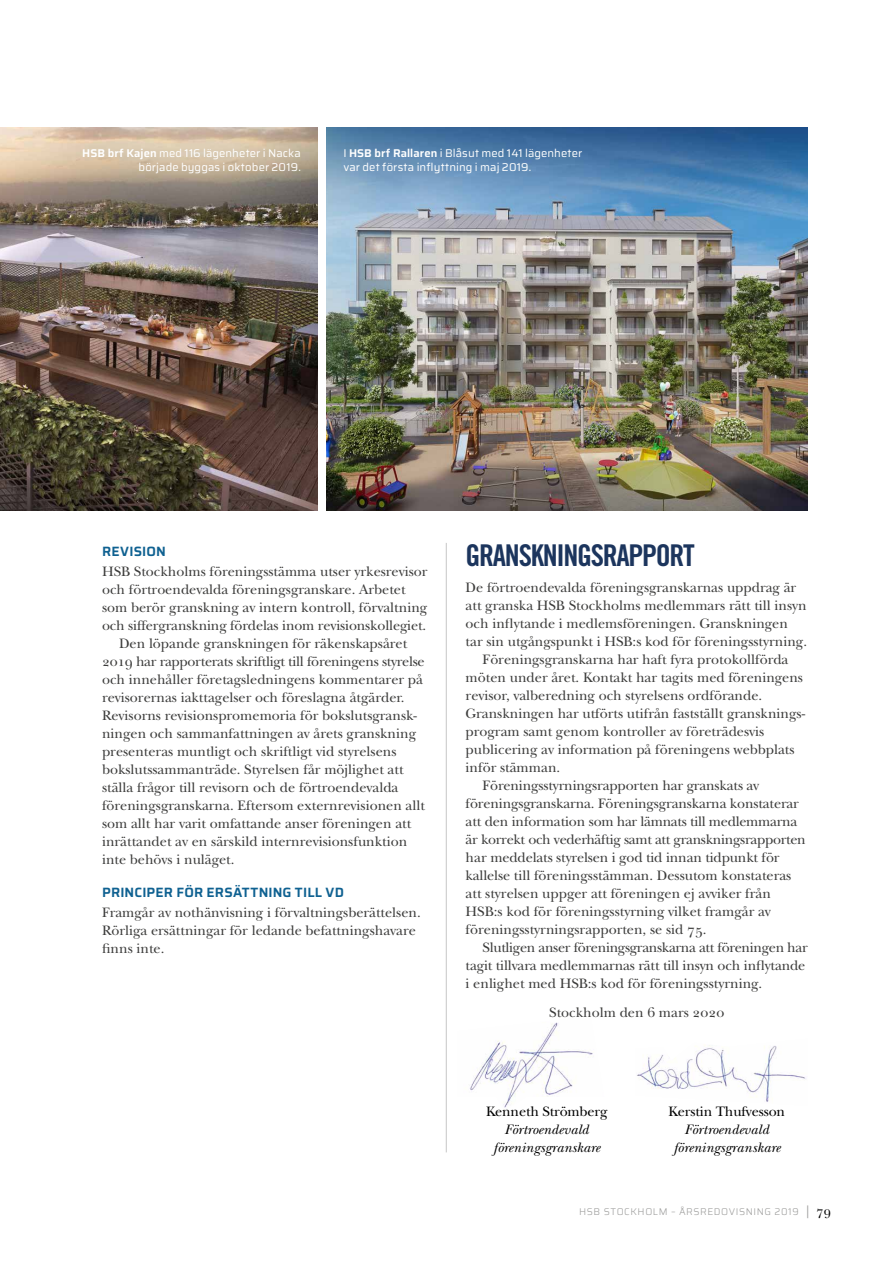
<style>
.page{position:relative;width:893px;height:1263px;background:#fff}
.page>*{position:absolute;margin:0;border:0;box-sizing:border-box;transform-origin:0 0}
.t1{font:30px "Trade Gothic Bold Cond Twenty";letter-spacing:-.045em;color:#1c355d}
.t2{font:14.25px/18px "New Baskerville Std";color:#3c3c3b}
.t3{font:14.25px "New Baskerville Std";letter-spacing:-.02em;color:#3c3c3b}
.t4{font:italic 14.25px/18px "New Baskerville Std";letter-spacing:.01em;color:#000;text-align:center}
.t5{font:14.25px "New Baskerville Std";letter-spacing:-.01em;color:#000}
.t6{font:600 13.5px "Saira";letter-spacing:.01em;color:#0f6191}
.t7{font:11.25px/13.5px "Saira";letter-spacing:.005em;color:#fff}
.t8{font:300 9.75px "Saira";letter-spacing:.06em;color:#9d9d9c}
.s1{font-weight:600}
.s2{font-family:"New Baskerville Std";font-weight:400;font-size:12.75px}
.s3{font-family:"New Baskerville Std";font-weight:400;font-size:12.75px;color:#000}
</style>
<div class="page">
<img style="left:470px;top:1022px;width:123px;height:86px">
<img style="left:637px;top:1045px;width:169px;height:57px">
<img style="left:0;top:128px;width:318px;height:382px">
<img style="left:326px;top:128px;width:482px;height:382px">
<hr style="left:446px;top:543px;width:1px;height:609px;background:#c6c6c6">
<p class="t7" style="left:82px;top:146px;width:220px;text-align:right"><span class="s1">HSB brf Kajen</span> med 116 lägenheter i Nacka började byggas i oktober 2019.</p>
<p class="t7" style="left:343px;top:146px;width:241px">I <span class="s1">HSB brf Rallaren</span> i Blåsut med 141 lägenheter var det första inflyttning i maj 2019.</p>
<p class="t6" style="left:102px;top:541px;width:65px">REVISION</p>
<p class="t2" style="left:102px;top:563px;width:327px">HSB Stockholms föreningsstämma utser yrkesrevisor</p>
<p class="t2" style="left:102px;top:581px;width:305px">och förtroendevalda föreningsgranskare. Arbetet</p>
<p class="t2" style="left:102px;top:599px;width:327px">som berör granskning av intern kontroll, förvaltning</p>
<p class="t2" style="left:102px;top:617px;width:326px">och siffergranskning fördelas inom revisionskollegiet.</p>
<p class="t2" style="left:119px;top:635px;width:290px">Den löpande granskningen för räkenskapsåret</p>
<p class="t3" style="left:102px;top:653px;width:324px">2019 har rapporterats skriftligt till föreningens styrelse</p>
<p class="t2" style="left:102px;top:671px;width:322px">och innehåller företagsledningens kommentarer på</p>
<p class="t2" style="left:102px;top:689px;width:304px">revisorernas iakttagelser och föreslagna åtgärder.</p>
<p class="t2" style="left:102px;top:707px;width:316px">Revisorns revisionspromemoria för bokslutsgransk-</p>
<p class="t2" style="left:102px;top:725px;width:316px">ningen och sammanfattningen av årets granskning</p>
<p class="t2" style="left:102px;top:743px;width:296px">presenteras muntligt och skriftligt vid styrelsens</p>
<p class="t2" style="left:102px;top:761px;width:303px">bokslutssammanträde. Styrelsen får möjlighet att</p>
<p class="t2" style="left:102px;top:779px;width:298px">ställa frågor till revisorn och de förtroendevalda</p>
<p class="t2" style="left:102px;top:797px;width:325px">föreningsgranskarna. Eftersom externrevisionen allt</p>
<p class="t2" style="left:102px;top:815px;width:311px">som allt har varit omfattande anser föreningen att</p>
<p class="t2" style="left:102px;top:833px;width:307px">inrättandet av en särskild internrevisionsfunktion</p>
<p class="t2" style="left:102px;top:851px;width:134px">inte behövs i nuläget.</p>
<p class="t6" style="left:102px;top:881px;width:244px">PRINCIPER FÖR ERSÄTTNING TILL VD</p>
<p class="t2" style="left:102px;top:903px;width:320px">Framgår av nothänvisning i förvaltningsberättelsen.<br>Rörliga ersättningar för ledande befattningshavare finns inte.</p>
<h1 class="t1" style="left:466px;top:537px;width:231px">GRANSKNINGSRAPPORT</h1>
<p class="t2" style="left:466px;top:579px;width:332px">De förtroendevalda föreningsgranskarnas uppdrag är</p>
<p class="t2" style="left:466px;top:597px;width:343px">att granska HSB Stockholms medlemmars rätt till insyn</p>
<p class="t2" style="left:466px;top:615px;width:324px">och inflytande i medlemsföreningen. Granskningen</p>
<p class="t2" style="left:466px;top:633px;width:343px">tar sin utgångspunkt i HSB:s kod för föreningsstyrning.</p>
<p class="t2" style="left:483px;top:651px;width:307px">Föreningsgranskarna har haft fyra protokollförda</p>
<p class="t2" style="left:466px;top:669px;width:339px">möten under året. Kontakt har tagits med föreningens</p>
<p class="t2" style="left:466px;top:687px;width:298px">revisor, valberedning och styrelsens ordförande.</p>
<p class="t2" style="left:466px;top:705px;width:341px">Granskningen har utförts utifrån fastställt gransknings-</p>
<p class="t2" style="left:466px;top:723px;width:300px">program samt genom kontroller av företrädesvis</p>
<p class="t2" style="left:466px;top:741px;width:330px">publicering av information på föreningens webbplats</p>
<p class="t2" style="left:466px;top:759px;width:96px">inför stämman.</p>
<p class="t2" style="left:483px;top:777px;width:278px">Föreningsstyrningsrapporten har granskats av</p>
<p class="t2" style="left:466px;top:795px;width:335px">föreningsgranskarna. Föreningsgranskarna konstaterar</p>
<p class="t3" style="left:466px;top:813px;width:333px">att den information som har lämnats till medlemmarna</p>
<p class="t3" style="left:466px;top:831px;width:342px">är korrekt och vederhäftig samt att granskningsrapporten</p>
<p class="t2" style="left:466px;top:849px;width:315px">har meddelats styrelsen i god tid innan tidpunkt för</p>
<p class="t2" style="left:466px;top:867px;width:327px">kallelse till föreningsstämman. Dessutom konstateras</p>
<p class="t2" style="left:466px;top:885px;width:307px">att styrelsen uppger att föreningen ej avviker från</p>
<p class="t2" style="left:466px;top:903px;width:307px">HSB:s kod för föreningsstyrning vilket framgår av</p>
<p class="t2" style="left:466px;top:921px;width:242px">föreningsstyrningsrapporten, se sid 75.</p>
<p class="t3" style="left:483px;top:939px;width:327px">Slutligen anser föreningsgranskarna att föreningen har</p>
<p class="t2" style="left:466px;top:957px;width:341px">tagit tillvara medlemmarnas rätt till insyn och inflytande</p>
<p class="t2" style="left:466px;top:975px;width:298px">i enlighet med HSB:s kod för föreningsstyrning.</p>
<p class="t2" style="left:549px;top:1003px;width:176px">Stockholm den 6 mars 2020</p>
<p class="t5" style="left:486px;top:1103px;width:123px">Kenneth Strömberg</p>
<p class="t4" style="left:493px;top:1120px;width:108px">Förtroendevald föreningsgranskare</p>
<p class="t5" style="left:669px;top:1103px;width:118px">Kerstin Thufvesson</p>
<p class="t4" style="left:673px;top:1120px;width:108px">Förtroendevald föreningsgranskare</p>
<p class="t8" style="left:579px;top:1204px;width:253px">HSB STOCKHOLM – ÅRSREDOVISNING 2019 <span class="s2">|</span> <span class="s3">79</span></p>
</div>
